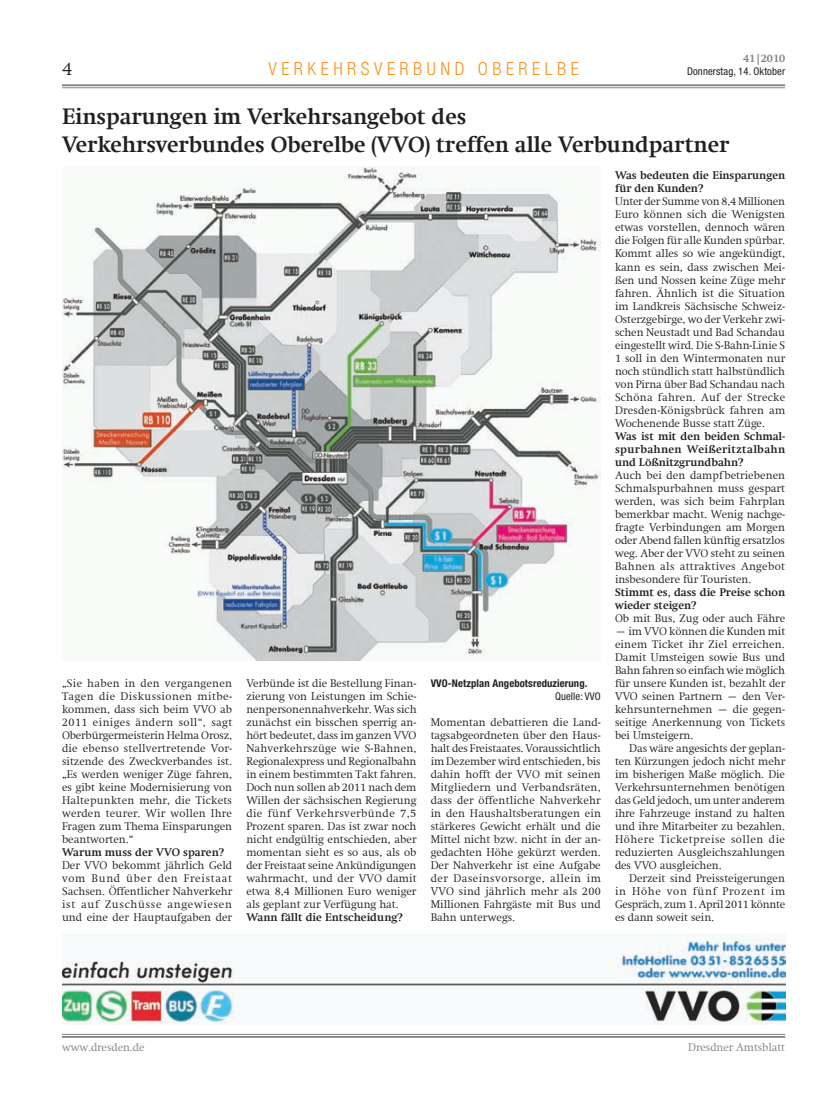
<style>
.page{position:relative;width:833px;height:1117px;background:#fff}
.page>*{position:absolute;margin:0;border:0;box-sizing:border-box;transform-origin:0 0}
.t1{font:700 22.5px/28.8px "Swift Com";letter-spacing:-.005em;color:#231f20}
.t2{font:300 18.75px "Swift Com";color:#231f20}
.t3{font:300 condensed 18.12px "Helvetica Neue";letter-spacing:.25em;color:#f7931d}
.t4{font:300 11.25px/13px "Swift Com";color:#231f20}
.t5{font:300 11.25px "Swift Com";letter-spacing:-.02em;color:#231f20}
.t6{font:300 11.25px "Swift Com";letter-spacing:-.005em;color:#808285}
.t7{font:300 11.25px "Swift Com";letter-spacing:.045em;color:#231f20}
.t8{font:300 11.25px "Swift Com";letter-spacing:.06em;color:#231f20}
.t9{font:700 11.25px "Swift Com";letter-spacing:-.005em;color:#808285}
.t10{font:700 condensed 10.62px/13px "Helvetica Neue";letter-spacing:.01em;color:#231f20}
.t11{font:condensed 10.62px "Helvetica Neue";letter-spacing:.01em;color:#231f20}
.s1{font-weight:700}
.s2{font-weight:400}
</style>
<div class="page">
<hr style="left:62px;top:87px;width:723px;height:1px;background:#808285">
<hr style="left:62px;top:84px;width:723px;height:2px;background:#808285">
<hr style="left:62px;top:1033px;width:723px;height:1px;background:#808285">
<hr style="left:62px;top:1035px;width:723px;height:2px;background:#808285">
<img style="left:62px;top:166px;width:539px;height:494px">
<img style="left:62px;top:933px;width:723px;height:91px">
<p class="t9" style="left:743px;top:52px;width:43px">41|2010</p>
<p class="t11" style="left:687px;top:65px;width:99px">Donnerstag, 14. Oktober</p>
<p class="t3" style="left:268px;top:58px;width:312px">VERKEHRSVERBUND OBERELBE</p>
<p class="t1" style="left:62px;top:101px;width:669px">Einsparungen im Verkehrsangebot des<br>Verkehrsverbundes Oberelbe (VVO) treffen alle Verbundpartner</p>
<p class="t2" style="left:62px;top:58px;width:12px">4</p>
<p class="t4" style="left:62px;top:676px;width:172px">„Sie haben in den vergangenen<br>Tagen die Diskussionen mitbe&shy;kommen, dass sich beim VVO ab<br>2011 einiges ändern soll“, sagt<br>Oberbürgermeisterin Helma Orosz, die ebenso stellvertretende Vor&shy;sitzende des Zweckverbandes ist. „Es werden weniger Züge fahren, es gibt keine Modernisierung von<br>Haltepunkten mehr, die Tickets werden teurer. Wir wollen Ihre<br>Fragen zum Thema Einsparungen beantworten.“<br><span class="s1">Warum muss der VVO sparen?<br></span>Der VVO bekommt jährlich Geld vom Bund über den Freistaat<br>Sachsen. Öffentlicher Nahverkehr ist auf Zuschüsse angewiesen und eine der Hauptaufgaben der</p>
<p class="t4" style="left:246px;top:676px;width:172px">Verbünde ist die Bestellung Finan&shy;zierung von Leistungen im Schie&shy;nenpersonennahverkehr. Was sich zunächst ein bisschen sperrig an&shy;hört bedeutet, dass im ganzen VVO<br>Nahverkehrszüge wie S-Bahnen,<br>Regionalexpress und Regionalbahn in einem bestimmten Takt fahren.<br>Doch nun sollen ab 2011 nach dem<br>Willen der sächsischen Regierung die fünf Verkehrsverbünde 7,5<br>Prozent sparen. Das ist zwar noch nicht endgültig entschieden, aber momentan sieht es so aus, als ob der Freistaat seine Ankündigungen wahrmacht, und der VVO damit etwa 8,4 Millionen Euro weniger als geplant zur Verfügung hat.<br><span class="s1">Wann fällt die Entscheidung?</span></p>
<p class="t10" style="left:555px;top:676px;width:47px;text-indent:-124px">VVO-Netzplan Angebotsreduzierung.<br><span class="s2">Quelle: VVO</span></p>
<p class="t4" style="left:431px;top:715px;width:172px;text-align:justify">Momentan debattieren die Land&shy;tagsabgeordneten über den Haus&shy;halt des Freistaates. Voraussichtlich im Dezember wird entschieden, bis dahin hofft der VVO mit seinen Mitgliedern und Verbandsräten, dass der öffentliche Nahverkehr in den Haushaltsberatungen ein stärkeres Gewicht erhält und die Mittel nicht bzw. nicht in der an&shy;gedachten Höhe gekürzt werden.<br>Der Nahverkehr ist eine Aufgabe der Daseinsvorsorge, allein im VVO sind jährlich mehr als 200<br>Millionen Fahrgäste mit Bus und Bahn unterwegs.</p>
<p class="t4" style="left:615px;top:169px;width:172px"><span class="s1">Was bedeuten die Einsparungen für den Kunden?<br></span>Unter der Summe von 8,4 Millionen<br>Euro können sich die Wenigsten etwas vorstellen, dennoch wären die Folgen für alle Kunden spürbar.<br>Kommt alles so wie angekündigt, kann es sein, dass zwischen Mei&shy;ßen und Nossen keine Züge mehr fahren. Ähnlich ist die Situation im Landkreis Sächsische Schweiz-<br>Osterzgebirge, wo der Verkehr zwi&shy;schen Neustadt und Bad Schandau eingestellt wird. Die S-Bahn-Linie S<br>1 soll in den Wintermonaten nur noch stündlich statt halbstündlich von Pirna über Bad Schandau nach<br>Schöna fahren. Auf der Strecke<br>Dresden-Königsbrück fahren am<br>Wochenende Busse statt Züge.<br><span class="s1">Was ist mit den beiden Schmal&shy;spurbahnen Weißeritztalbahn und Lößnitzgrundbahn?<br></span>Auch bei den dampfbetriebenen<br>Schmalspurbahnen muss gespart werden, was sich beim Fahrplan bemerkbar macht. Wenig nachge&shy;fragte Verbindungen am Morgen oder Abend fallen künftig ersatzlos weg. Aber der VVO steht zu seinen<br>Bahnen als attraktives Angebot insbesondere für Touristen.<br><span class="s1">Stimmt es, dass die Preise schon wieder steigen?<br></span>Ob mit Bus, Zug oder auch Fähre</p>
<p class="t4" style="left:615px;top:624px;width:172px">– im VVO können die Kunden mit</p>
<p class="t4" style="left:615px;top:637px;width:171px">einem Ticket ihr Ziel erreichen.</p>
<p class="t4" style="left:615px;top:650px;width:172px">Damit Umsteigen sowie Bus und</p>
<p class="t5" style="left:615px;top:663px;width:171px">Bahn fahren so einfach wie möglich</p>
<p class="t4" style="left:615px;top:676px;width:172px">für unsere Kunden ist, bezahlt der</p>
<p class="t4" style="left:615px;top:689px;width:172px">VVO seinen Partnern – den Ver-</p>
<p class="t4" style="left:615px;top:702px;width:172px">kehrsunternehmen – die gegen-</p>
<p class="t4" style="left:615px;top:715px;width:172px">seitige Anerkennung von Tickets</p>
<p class="t4" style="left:615px;top:728px;width:80px">bei Umsteigern.</p>
<p class="t4" style="left:629px;top:741px;width:157px">Das wäre angesichts der geplan-</p>
<p class="t4" style="left:615px;top:754px;width:172px">ten Kürzungen jedoch nicht mehr</p>
<p class="t4" style="left:615px;top:767px;width:172px">im bisherigen Maße möglich. Die</p>
<p class="t4" style="left:615px;top:780px;width:172px">Verkehrsunternehmen benötigen</p>
<p class="t4" style="left:615px;top:793px;width:171px">das Geld jedoch, um unter anderem</p>
<p class="t4" style="left:615px;top:806px;width:172px">ihre Fahrzeuge instand zu halten</p>
<p class="t4" style="left:615px;top:819px;width:172px">und ihre Mitarbeiter zu bezahlen.</p>
<p class="t7" style="left:615px;top:832px;width:172px">Höhere Ticketpreise sollen die</p>
<p class="t4" style="left:615px;top:845px;width:172px">reduzierten Ausgleichszahlungen</p>
<p class="t4" style="left:615px;top:858px;width:108px">des VVO ausgleichen.</p>
<p class="t4" style="left:629px;top:871px;width:157px">Derzeit sind Preissteigerungen</p>
<p class="t8" style="left:615px;top:884px;width:172px">in Höhe von fünf Prozent im</p>
<p class="t5" style="left:615px;top:897px;width:172px">Gespräch, zum 1. April 2011 könnte</p>
<p class="t4" style="left:615px;top:910px;width:101px">es dann soweit sein.</p>
<p class="t6" style="left:62px;top:1040px;width:84px">www.dresden.de</p>
<p class="t6" style="left:688px;top:1040px;width:98px">Dresdner Amtsblatt</p>
</div>
